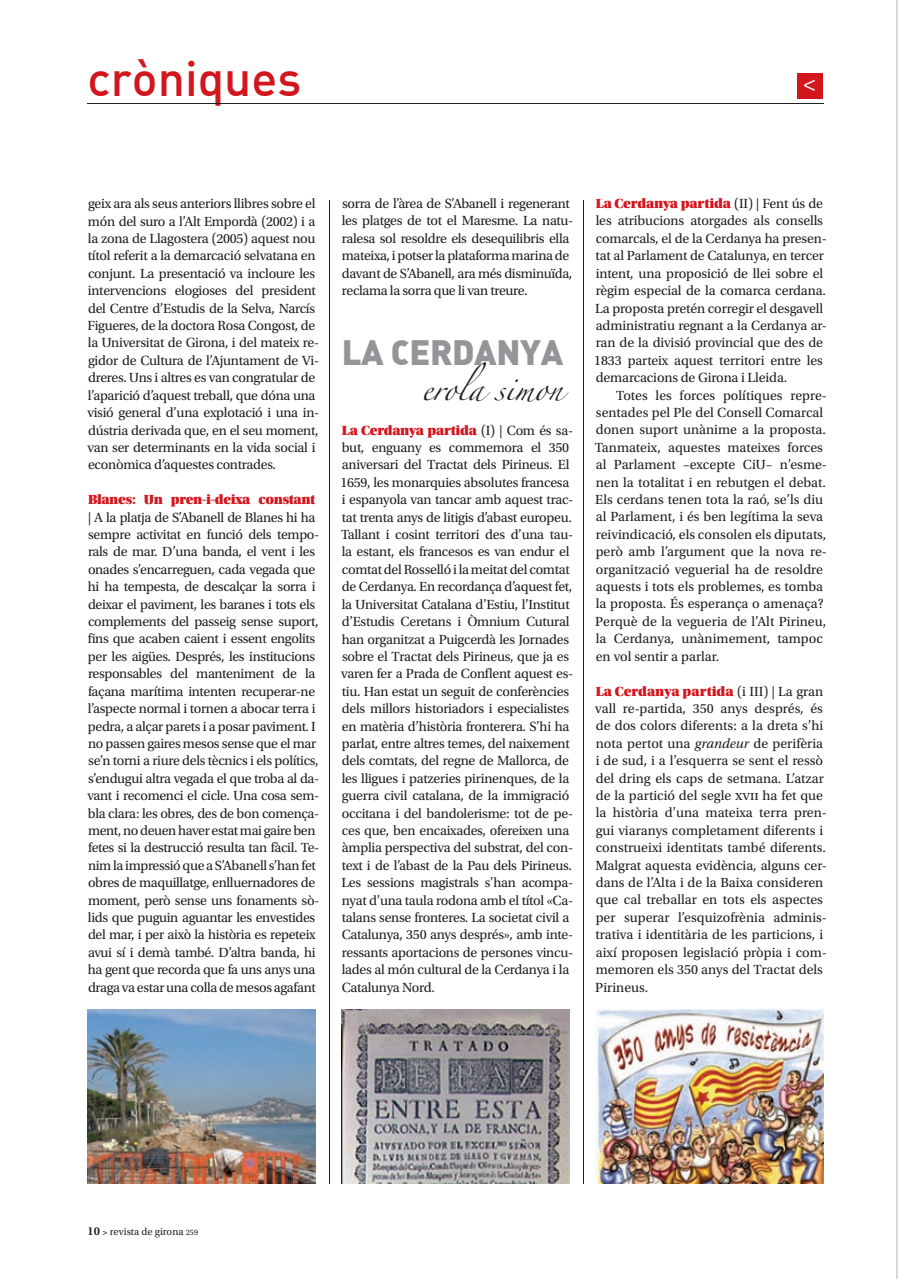
<style>
.page{position:relative;width:898px;height:1279px;background:#fff}
.page>*{position:absolute;margin:0;border:0;box-sizing:border-box;transform-origin:0 0}
.t1{font:48px "DIN Medium Alternate";color:#d2161e}
.t2{font:34.5px "DIN Black Alternate";letter-spacing:-.01em;color:#939598}
.t3{font:24px "Utopia Std";color:#fff}
.t4{font:22.5px "Zapfino";letter-spacing:-.01em;color:#231f20}
.t5{font:13.95px/17.4px "Utopia Std";letter-spacing:-.02em;color:#231f20}
.t6{font:13.95px/17.4px "Utopia Std";color:#231f20}
.t7{font:13.95px "Utopia Std Black Headline";letter-spacing:-.015em;color:#d2161e}
.t8{font:10.5px "Utopia Std";color:#231f20}
.s1{font-family:"Utopia Std";color:#231f20}
.s2{font-style:italic}
.s3{font-weight:600;font-size:12px}
.s4{font-weight:600;font-size:9px}
.s5{font-size:8.25px}
</style>
<div class="page">
<hr style="left:895px;top:0;width:2px;height:1278px;background:#e1d7d2">
<div style="left:797px;top:73px;width:25px;height:26px;background:#d2161e"></div>
<hr style="left:330px;top:200px;width:1px;height:982px;background:#231f20">
<hr style="left:583px;top:200px;width:1px;height:982px;background:#231f20">
<hr style="left:88px;top:103px;width:735px;height:1px;background:#231f20">
<img style="left:341px;top:1009px;width:228px;height:173px">
<img style="left:595px;top:1009px;width:228px;height:173px">
<img style="left:88px;top:1009px;width:228px;height:173px">
<h1 class="t1" style="left:88px;top:48px;width:215px">cròniques</h1>
<h3 class="t3" style="left:803px;top:71px;width:14px">&lt;</h3>
<p class="t5" style="left:87px;top:195px;width:233px">geix ara als seus anteriors llibres sobre el món del suro a l’Alt Empordà (2002) i a la zona de Llagostera (2005) aquest nou títol referit a la demarcació selvatana en conjunt. La presentació va incloure les intervencions elogioses del president del Centre d’Estudis de la Selva, Narcís Figueres, de la doctora Rosa Congost, de la Universitat de Girona, i del mateix re&shy;gidor de Cultura de l’Ajuntament de Vi&shy;dreres. Uns i altres es van congratular de l’aparició d’aquest treball, que dóna una visió general d’una explotació i una in&shy;dústria derivada que, en el seu moment, van ser determinants en la vida social i econòmica d’aquestes contrades.</p>
<p class="t7" style="left:88px;top:492px;width:229px">Blanes: Un pren-i-deixa constant</p>
<p class="t5" style="left:87px;top:508px;width:233px">| A la platja de S’Abanell de Blanes hi ha sempre activitat en funció dels tempo&shy;rals de mar. D’una banda, el vent i les onades s’encarreguen, cada vegada que hi ha tempesta, de descalçar la sorra i deixar el paviment, les baranes i tots els complements del passeig sense suport, fins que acaben caient i essent engolits per les aigües. Després, les institucions responsables del manteniment de la façana marítima intenten recuperar-ne l’aspecte normal i tornen a abocar terra i pedra, a alçar parets i a posar paviment. I no passen gaires mesos sense que el mar se’n torni a riure dels tècnics i els polítics, s’endugui altra vegada el que troba al da&shy;vant i recomenci el cicle. Una cosa sem&shy;bla clara: les obres, des de bon comença&shy;ment, no deuen haver estat mai gaire ben fetes si la destrucció resulta tan fàcil. Te&shy;nim la impressió que a S’Abanell s’han fet obres de maquillatge, enlluernadores de moment, però sense uns fonaments sò&shy;lids que puguin aguantar les envestides del mar, i per això la història es repeteix avui sí i demà també. D’altra banda, hi ha gent que recorda que fa uns anys una draga va estar una colla de mesos agafant</p>
<p class="t5" style="left:342px;top:195px;width:233px">sorra de l’àrea de S’Abanell i regenerant les platges de tot el Maresme. La natu&shy;ralesa sol resoldre els desequilibris ella mateixa, i potser la plataforma marina de davant de S’Abanell, ara més disminuïda, reclama la sorra que li van treure.</p>
<h2 class="t2" style="left:342px;top:329px;width:223px">LA CERDANYA</h2>
<h3 class="t4" style="left:421px;top:379px;width:143px">erola simon</h3>
<p class="t7" style="left:342px;top:422px;width:233px">La Cerdanya partida <span class="s1">(I) | Com és sa-</span></p>
<p class="t5" style="left:340px;top:439px;width:234px">but, enguany es commemora el 350 aniversari del Tractat dels Pirineus. El 1659, les monarquies absolutes francesa i espanyola van tancar amb aquest trac&shy;tat trenta anys de litigis d’abast europeu.<br>Tallant i cosint territori des d’una tau&shy;la estant, els francesos es van endur el comtat del Rosselló i la meitat del comtat de Cerdanya. En recordança d’aquest fet, la Universitat Catalana d’Estiu, l’Institut d’Estudis Ceretans i Òmnium Cutural han organitzat a Puigcerdà les Jornades sobre el Tractat dels Pirineus, que ja es varen fer a Prada de Conflent aquest es&shy;tiu. Han estat un seguit de conferències dels millors historiadors i especialistes en matèria d’història fronterera. S’hi ha parlat, entre altres temes, del naixement dels comtats, del regne de Mallorca, de les lligues i patzeries pirinenques, de la guerra civil catalana, de la immigració occitana i del bandolerisme: tot de pe&shy;ces que, ben encaixades, ofereixen una àmplia perspectiva del substrat, del con&shy;text i de l’abast de la Pau dels Pirineus.<br>Les sessions magistrals s’han acompa&shy;nyat d’una taula rodona amb el títol «Ca&shy;talans sense fronteres. La societat civil a Catalunya, 350 anys després», amb inte&shy;ressants aportacions de persones vincu&shy;lades al món cultural de la Cerdanya i la Catalunya Nord.</p>
<p class="t7" style="left:595px;top:196px;width:229px">La Cerdanya partida <span class="s1">(II) | Fent ús de</span></p>
<p class="t5" style="left:594px;top:212px;width:234px">les atribucions atorgades als consells comarcals, el de la Cerdanya ha presen&shy;tat al Parlament de Catalunya, en tercer intent, una proposició de llei sobre el règim especial de la comarca cerdana.<br>La proposta pretén corregir el desgavell administratiu regnant a la Cerdanya ar&shy;ran de la divisió provincial que des de 1833 parteix aquest territori entre les demarcacions de Girona i Lleida.</p>
<p class="t6" style="left:595px;top:386px;width:233px;text-indent:21px">Totes les forces polítiques repre&shy;sentades pel Ple del Consell Comarcal donen suport unànime a la proposta.<br>Tanmateix, aquestes mateixes forces al Parlament –excepte CiU– n’esme&shy;nen la totalitat i en rebutgen el debat.<br>Els cerdans tenen tota la raó, se’ls diu al Parlament, i és ben legítima la seva reivindicació, els consolen els diputats, però amb l’argument que la nova re&shy;organització veguerial ha de resoldre aquests i tots els problemes, es tomba la proposta. És esperança o amenaça?<br>Perquè de la vegueria de l’Alt Pirineu, la Cerdanya, unànimement, tampoc en vol sentir a parlar.</p>
<p class="t7" style="left:595px;top:683px;width:229px">La Cerdanya partida <span class="s1">(i III) | La gran</span></p>
<p class="t6" style="left:595px;top:699px;width:233px">vall re-partida, 350 anys després, és de dos colors diferents: a la dreta s’hi nota pertot una <span class="s2">grandeur</span> de perifèria i de sud, i a l’esquerra se sent el ressò del dring els caps de setmana. L’atzar de la partició del segle xvii ha fet que la història d’una mateixa terra pren&shy;gui viaranys completament diferents i construeixi identitats també diferents.<br>Malgrat aquesta evidència, alguns cer&shy;dans de l’Alta i de la Baixa consideren que cal treballar en tots els aspectes per superar l’esquizofrènia adminis&shy;trativa i identitària de les particions, i així proposen legislació pròpia i com&shy;memoren els 350 anys del Tractat dels Pirineus.</p>
<p class="t8" style="left:88px;top:1225px;width:112px"><span class="s3">10</span> <span class="s4">&gt;</span> revista de girona <span class="s5">259</span></p>
</div>
